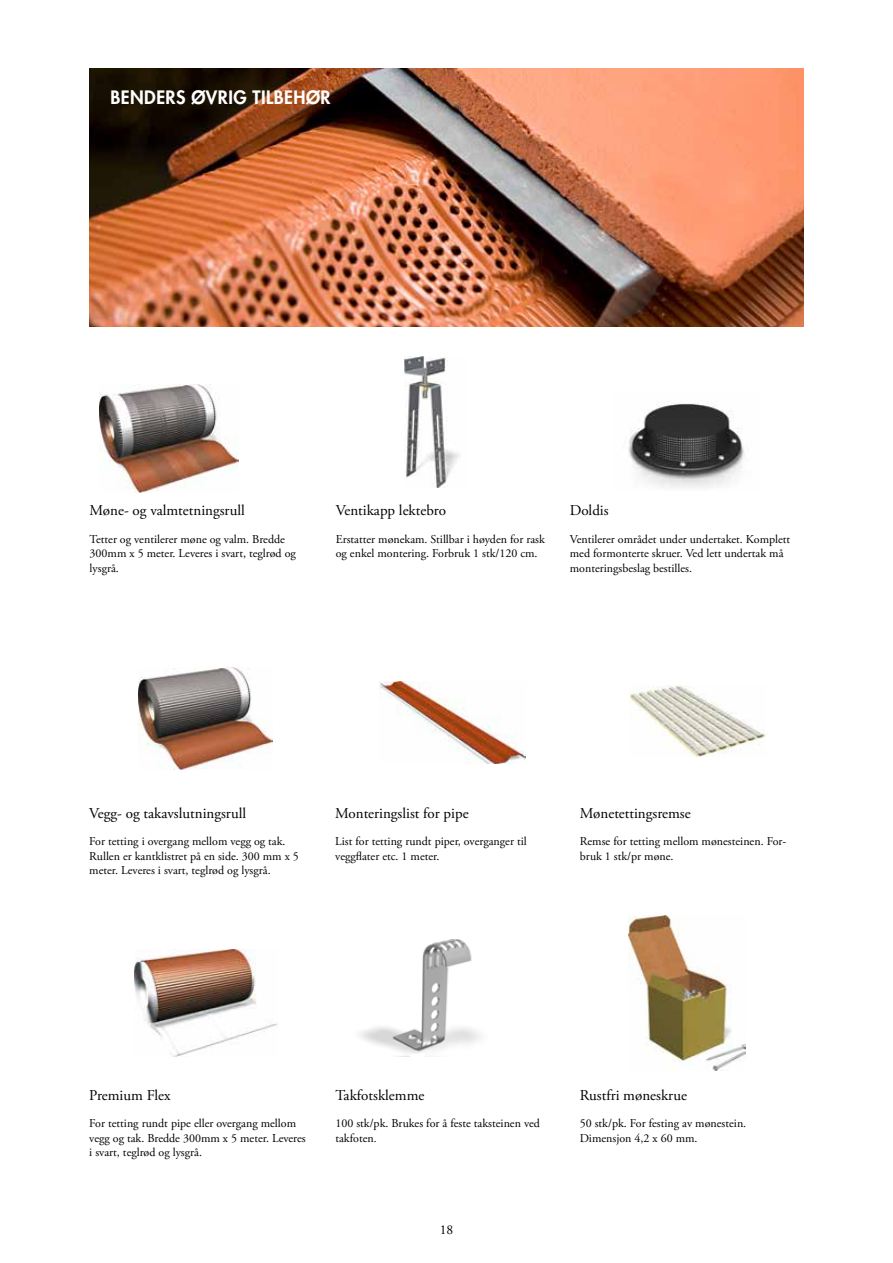
<style>
.page{position:relative;width:893px;height:1263px;background:#fff}
.page>*{position:absolute;margin:0;border:0;box-sizing:border-box;transform-origin:0 0}
.t1{font:800 18px "Futura Std";letter-spacing:.025em;color:#fff}
.t2{font:15px "Adobe Garamond Pro";color:#000}
.t3{font:13.5px "Adobe Garamond Pro";color:#000}
.t4{font:12px/14.4px "Adobe Garamond Pro";color:#000}
.s1{font-size:11.25px}
</style>
<div class="page">
<img style="left:405px;top:357px;width:54px;height:131px">
<img style="left:379px;top:682px;width:146px;height:81px">
<img style="left:360px;top:939px;width:121px;height:117px">
<img style="left:628px;top:915px;width:117px;height:155px">
<img style="left:89px;top:68px;width:715px;height:259px">
<img style="left:99px;top:385px;width:139px;height:108px">
<img style="left:628px;top:403px;width:117px;height:85px">
<img style="left:630px;top:685px;width:136px;height:72px">
<img style="left:138px;top:667px;width:134px;height:102px">
<img style="left:135px;top:950px;width:142px;height:107px">
<h1 class="t1" style="left:111px;top:86px;width:222px">BENDERS ØVRIG TILBEHØR</h1>
<p class="t2" style="left:90px;top:501px;width:157px">Møne- og valmtetningsrull</p>
<p class="t4" style="left:90px;top:532px;width:208px">Tetter og ventilerer møne og valm. Bredde<br>300mm x 5 meter. Leveres i svart, teglrød og lysgrå.</p>
<p class="t2" style="left:336px;top:501px;width:112px">Ventikapp lektebro</p>
<p class="t4" style="left:336px;top:532px;width:211px">Erstatter mønekam. Stillbar i høyden for rask og enkel montering. Forbruk 1 stk/120 cm.</p>
<p class="t2" style="left:570px;top:501px;width:40px">Doldis</p>
<p class="t4" style="left:570px;top:532px;width:222px">Ventilerer området under undertaket. Komplett med formonterte skruer. Ved lett undertak må monteringsbeslag bestilles.</p>
<p class="t2" style="left:89px;top:804px;width:158px">Vegg- og takavslutningsrull</p>
<p class="t4" style="left:89px;top:835px;width:211px">For tetting i overgang mellom vegg og tak.<br>Rullen er kantklistret på en side. 300 mm x 5 meter. Leveres i svart, teglrød og lysgrå.</p>
<p class="t2" style="left:335px;top:804px;width:135px">Monteringslist for pipe</p>
<p class="t4" style="left:335px;top:835px;width:193px">List for tetting rundt piper, overganger til veggflater etc. 1 meter.</p>
<p class="t2" style="left:580px;top:804px;width:112px">Mønetettingsremse</p>
<p class="t4" style="left:580px;top:835px;width:208px">Remse for tetting mellom mønesteinen. For&shy;bruk 1 stk/pr møne.</p>
<p class="t2" style="left:89px;top:1086px;width:83px">Premium Flex</p>
<p class="t4" style="left:89px;top:1117px;width:218px">For tetting rundt pipe eller overgang mellom vegg og tak. Bredde 300mm x 5 meter. Leveres i svart, teglrød og lysgrå.</p>
<p class="t2" style="left:335px;top:1086px;width:91px">Takfotsklemme</p>
<p class="t4" style="left:335px;top:1117px;width:206px">100 stk/pk. Brukes for å feste taksteinen ved takfoten<span class="s1">.</span></p>
<p class="t3" style="left:440px;top:1221px;width:15px">18</p>
<p class="t2" style="left:580px;top:1086px;width:109px">Rustfri møneskrue</p>
<p class="t4" style="left:580px;top:1117px;width:168px">50 stk/pk. For festing av mønestein.<br>Dimensjon 4,2 x 60 mm.</p>
</div>
